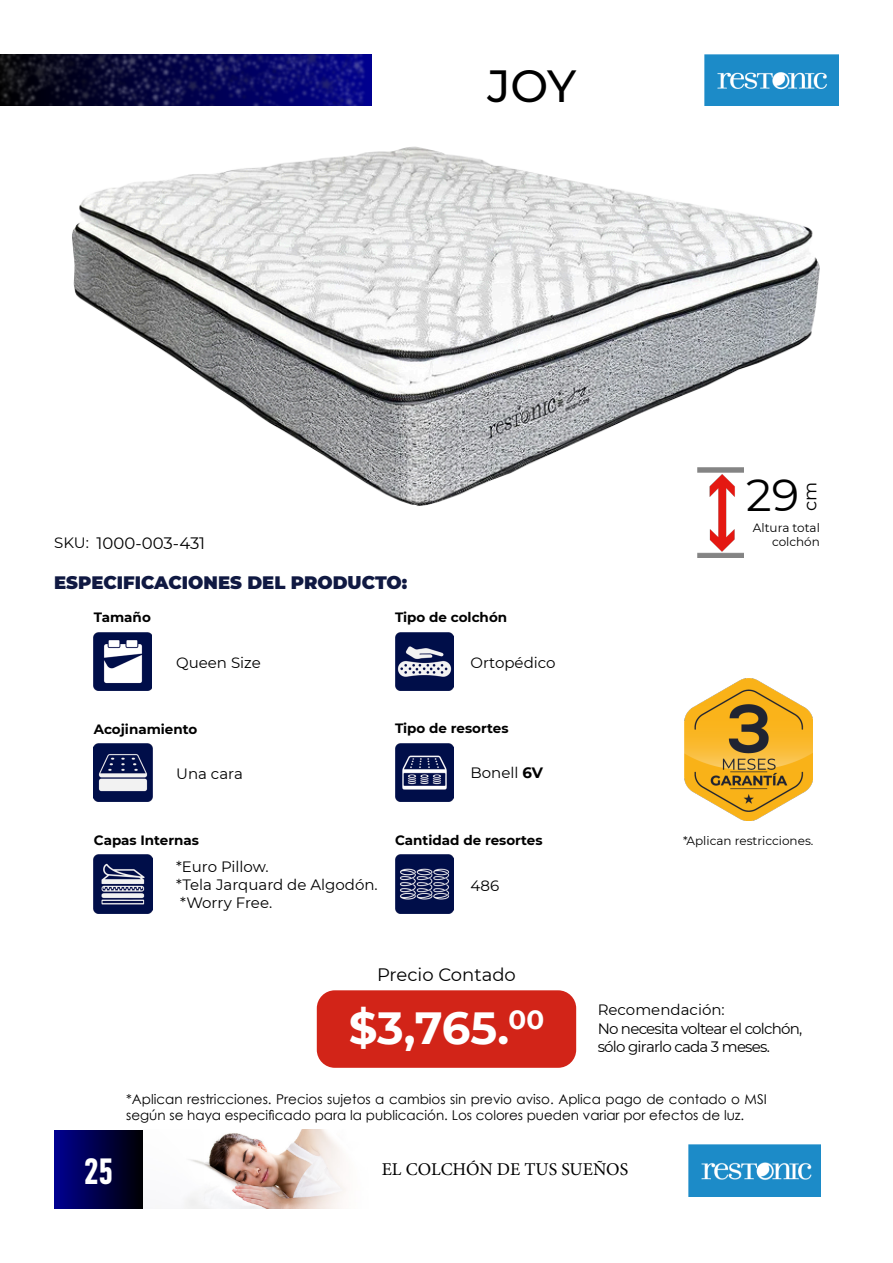
<style>
.page{position:relative;width:893px;height:1263px;background:#fff}
.page>*{position:absolute;margin:0;border:0;box-sizing:border-box;transform-origin:0 0}
.t1{font:700 45px "Montserrat";color:#fff}
.t2{font:500 45px "Montserrat";color:#000}
.t3{font:45px "Montserrat";color:#000}
.t4{font:36px "Bahnschrift";color:#fff}
.t5{font:700 26.25px "Montserrat";color:#fff}
.t6{font:900 18px "Montserrat";color:#101942}
.t7{font:18px "Minion Pro";color:#000}
.t8{font:18px "Montserrat";color:#000}
.t9{font:16.5px "Montserrat";color:#000}
.t10{font:15px "Montserrat";color:#000}
.t11{font:15px "Montserrat";letter-spacing:-.05em;color:#000}
.t12{font:13.5px/16.2px "Century Gothic";color:#000}
.t13{font:700 13.5px "Montserrat";color:#000}
.t14{font:12px "Montserrat";color:#000}
.s1{font-weight:700}
</style>
<div class="page">
<div style="left:54px;top:1130px;width:89px;height:79px;background:linear-gradient(to right,#000091,#000003)"></div>
<img style="left:698px;top:506px;width:45px;height:52px">
<img style="left:704px;top:54px;width:135px;height:52px">
<img style="left:0;top:54px;width:371px;height:52px">
<img style="left:684px;top:678px;width:128px;height:142px">
<img style="left:94px;top:632px;width:58px;height:58px">
<img style="left:94px;top:743px;width:58px;height:59px">
<img style="left:94px;top:855px;width:58px;height:58px">
<img style="left:395px;top:632px;width:58px;height:58px">
<img style="left:395px;top:743px;width:58px;height:59px">
<img style="left:395px;top:855px;width:58px;height:58px">
<img style="left:184px;top:1129px;width:637px;height:80px">
<img style="left:688px;top:1144px;width:133px;height:52px">
<div style="left:317px;top:990px;width:259px;height:78px;background:#d22418;border-radius:18px"></div>
<img style="left:72px;top:146px;width:748px;height:360px">
<p class="t2" style="left:487px;top:54px;width:90px">JOY</p>
<p class="t3" style="left:746px;top:464px;width:54px">29</p>
<h3 class="t8" style="left:798px;top:511px;width:31px;rotate:-90deg">cm</h3>
<p class="t14" style="left:753px;top:519px;width:69px">Altura total</p>
<p class="t10" style="left:54px;top:533px;width:36px">SKU:</p>
<p class="t14" style="left:772px;top:534px;width:49px">colchón</p>
<p class="t9" style="left:97px;top:532px;width:110px">1000-003-431</p>
<h3 class="t6" style="left:54px;top:569px;width:355px">ESPECIFICACIONES DEL PRODUCTO:</h3>
<p class="t13" style="left:94px;top:608px;width:59px">Tamaño</p>
<p class="t13" style="left:395px;top:607px;width:114px">Tipo de colchón</p>
<p class="t10" style="left:176px;top:652px;width:86px">Queen Size</p>
<p class="t10" style="left:470px;top:652px;width:87px">Ortopédico</p>
<p class="t13" style="left:94px;top:719px;width:105px">Acojinamiento</p>
<p class="t10" style="left:176px;top:763px;width:68px">Una cara</p>
<p class="t13" style="left:395px;top:718px;width:115px">Tipo de resortes</p>
<p class="t10" style="left:470px;top:762px;width:74px">Bonell <span class="s1">6V</span></p>
<p class="t13" style="left:94px;top:831px;width:107px">Capas Internas</p>
<p class="t10" style="left:176px;top:857px;width:94px">*Euro Pillow.</p>
<p class="t10" style="left:176px;top:875px;width:203px">*Tela Jarquard de Algodón.</p>
<p class="t10" style="left:180px;top:893px;width:94px">*Worry Free.</p>
<p class="t13" style="left:395px;top:831px;width:149px">Cantidad de resortes</p>
<p class="t10" style="left:470px;top:875px;width:30px">486</p>
<h3 class="t8" style="left:377px;top:962px;width:140px">Precio Contado</h3>
<p class="t1" style="left:349px;top:996px;width:162px">$3,765.</p>
<p class="t5" style="left:509px;top:1001px;width:37px">00</p>
<p class="t14" style="left:683px;top:832px;width:132px">*Aplican restricciones.</p>
<p class="t10" style="left:598px;top:1000px;width:129px">Recomendación:</p>
<p class="t11" style="left:598px;top:1018px;width:206px">No necesita voltear el colchón,</p>
<p class="t11" style="left:598px;top:1036px;width:174px">sólo girarlo cada 3 meses.</p>
<h2 class="t4" style="left:84px;top:1148px;width:31px">25</h2>
<p class="t12" style="left:126px;top:1091px;width:642px">*Aplican restricciones. Precios sujetos a cambios sin previo aviso. Aplica pago de contado o MSI según se haya especificado para la publicación. Los colores pueden variar por efectos de luz.</p>
<h3 class="t7" style="left:382px;top:1157px;width:248px">EL COLCHÓN DE TUS SUEÑOS</h3>
</div>
